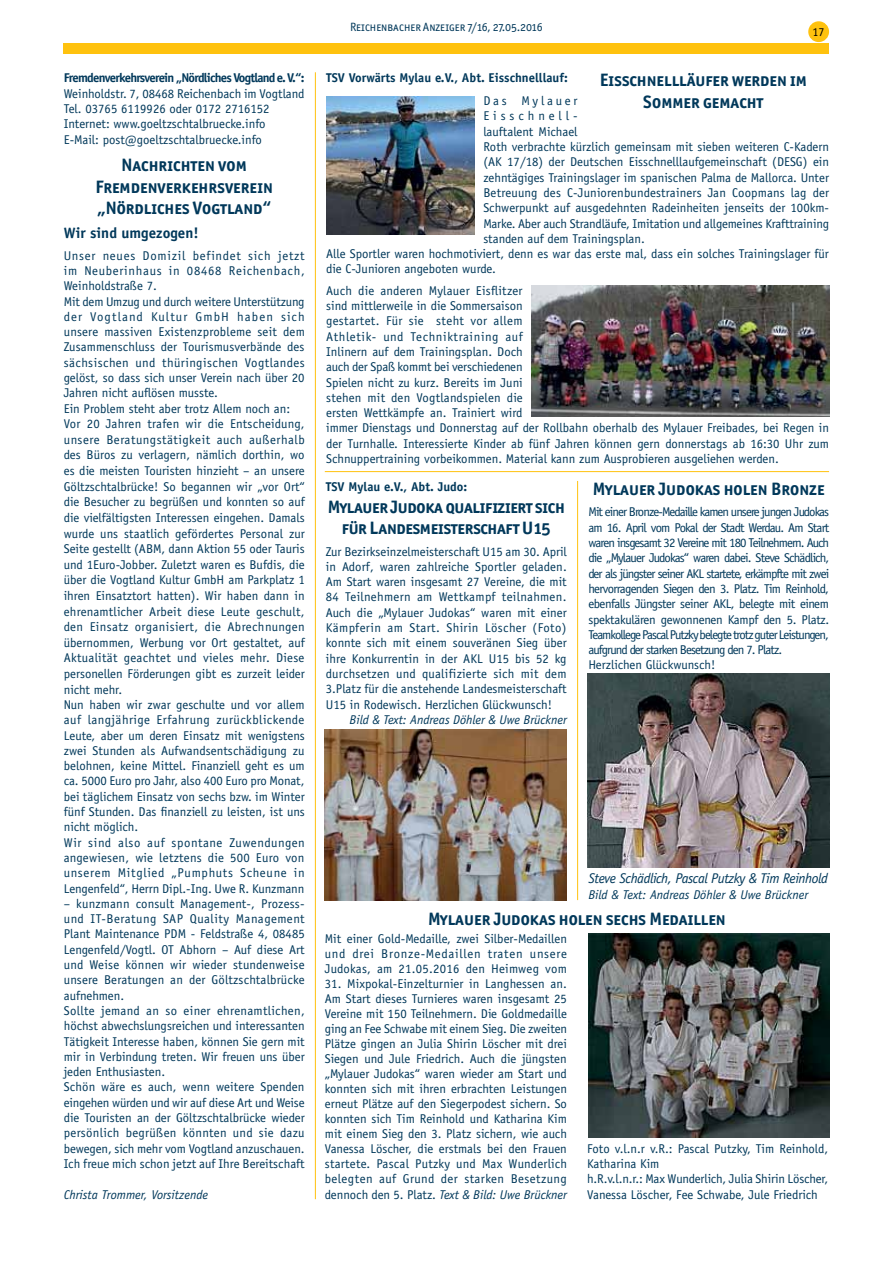
<style>
.page{position:relative;width:893px;height:1263px;background:#fff}
.page>*{position:absolute;margin:0;border:0;box-sizing:border-box;transform-origin:0 0}
.t1{font:18px/21.6px "Officina San ITC Bold SC";color:#00385a;text-align:center}
.t2{font:18px/21.6px "Officina San ITC Bold SC";letter-spacing:-.02em;color:#00385a;text-align:center}
.t3{font:700 15px "Officina Sans";color:#00385a}
.t4{font:italic 14.1px "Officina Sans";letter-spacing:-.03em;color:#00385a}
.t5{font:12.75px/15.3px "Officina Sans";color:#00385a}
.t6{font:12.75px/15.3px "Officina Sans";letter-spacing:-.07em;color:#00385a}
.t7{font:italic 12.75px "Officina Sans";color:#00385a}
.t8{font:700 12.75px "Officina Sans";color:#00385a}
.t9{font:700 12.75px "Officina Sans";letter-spacing:-.06em;color:#00385a}
.t10{font:12.75px "Officina Sans";letter-spacing:.31em;color:#00385a}
.t11{font:12.75px "Officina Sans";letter-spacing:.215em;color:#00385a}
.t12{font:12px "Officina San ITC Book SC";color:#00385a}
.t13{font:12px "Officina Sans";color:#000}
.s1{font-style:italic}
</style>
<div class="page">
<div style="left:809px;top:22px;width:19px;height:19px;background:#ffc20e;border-radius:50%"></div>
<div style="left:808px;top:21px;width:21px;height:21px;border:2px solid #ffc20e;border-radius:50%"></div>
<div style="left:64px;top:44px;width:765px;height:10px;background:#ffc20e"></div>
<hr style="left:315px;top:72px;width:1px;height:1127px;background:#ffc20e">
<img style="left:531px;top:286px;width:298px;height:130px">
<img style="left:326px;top:96px;width:149px;height:138px">
<img style="left:325px;top:729px;width:242px;height:171px">
<img style="left:587px;top:673px;width:242px;height:195px">
<hr style="left:577px;top:481px;width:1px;height:419px;background:#ffc20e">
<img style="left:588px;top:933px;width:241px;height:204px">
<hr style="left:325px;top:471px;width:504px;height:1px;background:#ffc20e">
<p class="t9" style="left:64px;top:70px;width:242px">Fremdenverkehrsverein „Nördliches Vogtland e. V.“:</p>
<p class="t5" style="left:64px;top:86px;width:242px">Weinholdstr. 7, 08468 Reichenbach im Vogtland Tel. 03765 6119926 oder 0172 2716152<br>Internet: www.goeltzschtalbruecke.info<br>E-Mail: post@goeltzschtalbruecke.info</p>
<h1 class="t1" style="left:96px;top:154px;width:179px">Nachrichten vom<br>Fremdenverkehrsverein „Nördliches Vogtland“</h1>
<p class="t3" style="left:64px;top:224px;width:137px">Wir sind umgezogen!</p>
<p class="t5" style="left:64px;top:248px;width:243px">Unser neues Domizil befindet sich jetzt im Neuberinhaus in 08468 Reichenbach, Weinholdstraße 7.<br>Mit dem Umzug und durch weitere Unterstützung der Vogtland Kultur GmbH haben sich unsere massiven Existenzprobleme seit dem Zusammenschluss der Tourismusverbände des sächsischen und thüringischen Vogtlandes gelöst, so dass sich unser Verein nach über 20<br>Jahren nicht auflösen musste.<br>Ein Problem steht aber trotz Allem noch an:<br>Vor 20 Jahren trafen wir die Entscheidung, unsere Beratungstätigkeit auch außerhalb des Büros zu verlagern, nämlich dorthin, wo es die meisten Touristen hinzieht – an unsere Göltzschtalbrücke! So begannen wir „vor Ort“ die Besucher zu begrüßen und konnten so auf die vielfältigsten Interessen eingehen. Damals wurde uns staatlich gefördertes Personal zur Seite gestellt (ABM, dann Aktion 55 oder Tauris und 1Euro-Jobber. Zuletzt waren es Bufdis, die über die Vogtland Kultur GmbH am Parkplatz 1 ihren Einsatztort hatten). Wir haben dann in ehrenamtlicher Arbeit diese Leute geschult, den Einsatz organisiert, die Abrechnungen übernommen, Werbung vor Ort gestaltet, auf Aktualität geachtet und vieles mehr. Diese personellen Förderungen gibt es zurzeit leider nicht mehr.<br>Nun haben wir zwar geschulte und vor allem auf langjährige Erfahrung zurückblickende Leute, aber um deren Einsatz mit wenigstens zwei Stunden als Aufwandsentschädigung zu belohnen, keine Mittel. Finanziell geht es um ca. 5000 Euro pro Jahr, also 400 Euro pro Monat, bei täglichem Einsatz von sechs bzw. im Winter fünf Stunden. Das finanziell zu leisten, ist uns nicht möglich.<br>Wir sind also auf spontane Zuwendungen angewiesen, wie letztens die 500 Euro von unserem Mitglied „Pumphuts Scheune in Lengenfeld“, Herrn Dipl.-Ing. Uwe R. Kunzmann</p>
<p class="t5" style="left:64px;top:896px;width:242px">– kunzmann consult Management-, Prozess&shy;und IT-Beratung SAP Quality Management Plant Maintenance PDM - Feldstraße 4, 08485<br>Lengenfeld/Vogtl. OT Abhorn – Auf diese Art und Weise können wir wieder stundenweise unsere Beratungen an der Göltzschtalbrücke aufnehmen.<br>Sollte jemand an so einer ehrenamtlichen, höchst abwechslungsreichen und interessanten Tätigkeit Interesse haben, können Sie gern mit mir in Verbindung treten. Wir freuen uns über jeden Enthusiasten.<br>Schön wäre es auch, wenn weitere Spenden eingehen würden und wir auf diese Art und Weise die Touristen an der Göltzschtalbrücke wieder persönlich begrüßen könnten und sie dazu bewegen, sich mehr vom Vogtland anzuschauen.<br>Ich freue mich schon jetzt auf Ihre Bereitschaft</p>
<p class="t7" style="left:64px;top:1187px;width:146px">Christa Trommer, Vorsitzende</p>
<p class="t12" style="left:350px;top:20px;width:194px">Reichenbacher Anzeiger 7/16, 27.05.2016</p>
<p class="t13" style="left:812px;top:25px;width:13px">17</p>
<p class="t8" style="left:326px;top:70px;width:243px">TSV Vorwärts Mylau e.V., Abt. Eisschnelllauf:</p>
<p class="t11" style="left:483px;top:93px;width:96px">Das Mylauer</p>
<p class="t10" style="left:483px;top:109px;width:96px">Eisschnell-</p>
<p class="t5" style="left:483px;top:124px;width:96px">lauftalent Michael</p>
<p class="t5" style="left:483px;top:139px;width:347px">Roth verbrachte kürzlich gemeinsam mit sieben weiteren C-Kadern</p>
<p class="t5" style="left:483px;top:154px;width:347px">(AK 17/18) der Deutschen Eisschnelllaufgemeinschaft (DESG) ein</p>
<p class="t5" style="left:483px;top:170px;width:347px">zehntägiges Trainingslager im spanischen Palma de Mallorca. Unter</p>
<p class="t5" style="left:483px;top:185px;width:347px">Betreuung des C-Juniorenbundestrainers Jan Coopmans lag der</p>
<p class="t5" style="left:483px;top:200px;width:347px">Schwerpunkt auf ausgedehnten Radeinheiten jenseits der 100km-</p>
<p class="t5" style="left:483px;top:216px;width:347px">Marke. Aber auch Strandläufe, Imitation und allgemeines Krafttraining</p>
<p class="t5" style="left:483px;top:231px;width:163px">standen auf dem Trainingsplan.</p>
<p class="t5" style="left:326px;top:246px;width:504px">Alle Sportler waren hochmotiviert, denn es war das erste mal, dass ein solches Trainingslager für</p>
<p class="t5" style="left:326px;top:261px;width:171px">die C-Junioren angeboten wurde.</p>
<p class="t5" style="left:326px;top:283px;width:504px">Auch die anderen Mylauer Eisflitzer<br>sind mittlerweile in die Sommersaison<br>gestartet. Für sie steht vor allem<br>Athletik- und Techniktraining auf<br>Inlinern auf dem Trainingsplan. Doch<br>auch der Spaß kommt bei verschiedenen<br>Spielen nicht zu kurz. Bereits im Juni<br>stehen mit den Vogtlandspielen die<br>ersten Wettkämpfe an. Trainiert wird<br>immer Dienstags und Donnerstag auf der Rollbahn oberhalb des Mylauer Freibades, bei Regen in der Turnhalle. Interessierte Kinder ab fünf Jahren können gern donnerstags ab 16:30 Uhr zum Schnuppertraining vorbeikommen. Material kann zum Ausprobieren ausgeliehen werden.</p>
<h1 class="t1" style="left:600px;top:69px;width:209px">Eisschnellläufer werden im<br>Sommer gemacht</h1>
<p class="t8" style="left:326px;top:479px;width:143px">TSV Mylau e.V., Abt. Judo:</p>
<h1 class="t2" style="left:328px;top:495px;width:239px">Mylauer Judoka qualifiziert sich für Landesmeisterschaft U15</h1>
<p class="t5" style="left:326px;top:543px;width:243px;text-align:justify">Zur Bezirkseinzelmeisterschaft U15 am 30. April in Adorf, waren zahlreiche Sportler geladen.<br>Am Start waren insgesamt 27 Vereine, die mit 84 Teilnehmern am Wettkampf teilnahmen.<br>Auch die „Mylauer Judokas“ waren mit einer Kämpferin am Start. Shirin Löscher (Foto) konnte sich mit einem souveränen Sieg über ihre Konkurrentin in der AKL U15 bis 52 kg durchsetzen und qualifizierte sich mit dem 3.Platz für die anstehende Landesmeisterschaft U15 in Rodewisch. Herzlichen Glückwunsch!</p>
<p class="t7" style="left:350px;top:712px;width:219px">Bild &amp; Text: Andreas Döhler &amp; Uwe Brückner</p>
<h1 class="t1" style="left:593px;top:478px;width:233px">Mylauer Judokas holen Bronze</h1>
<p class="t6" style="left:588px;top:504px;width:243px">Mit einer Bronze-Medaille kamen unsere jungen Judokas am 16. April vom Pokal der Stadt Werdau. Am Start waren insgesamt 32 Vereine mit 180 Teilnehmern. Auch die „Mylauer Judokas“ waren dabei. Steve Schädlich, der als jüngster seiner AKL startete, erkämpfte mit zwei hervorragenden Siegen den 3. Platz. Tim Reinhold, ebenfalls Jüngster seiner AKL, belegte mit einem spektakulären gewonnenen Kampf den 5. Platz.<br>Teamkollege Pascal Putzky belegte trotz guter Leistungen, aufgrund der starken Besetzung den 7. Platz.<br>Herzlichen Glückwunsch!</p>
<p class="t4" style="left:588px;top:870px;width:241px">Steve Schädlich, Pascal Putzky &amp; Tim Reinhold</p>
<p class="t7" style="left:588px;top:887px;width:221px">Bild &amp; Text: Andreas Döhler &amp; Uwe Brückner</p>
<h1 class="t1" style="left:428px;top:907px;width:299px">Mylauer Judokas holen sechs Medaillen</h1>
<p class="t5" style="left:325px;top:931px;width:244px;text-align:justify">Mit einer Gold-Medaille, zwei Silber-Medaillen und drei Bronze-Medaillen traten unsere Judokas, am 21.05.2016 den Heimweg vom</p>
<p class="t5" style="left:325px;top:976px;width:244px;text-align:justify">31. Mixpokal-Einzelturnier in Langhessen an.<br>Am Start dieses Turnieres waren insgesamt 25<br>Vereine mit 150 Teilnehmern. Die Goldmedaille ging an Fee Schwabe mit einem Sieg. Die zweiten Plätze gingen an Julia Shirin Löscher mit drei Siegen und Jule Friedrich. Auch die jüngsten „Mylauer Judokas“ waren wieder am Start und konnten sich mit ihren erbrachten Leistungen erneut Plätze auf den Siegerpodest sichern. So konnten sich Tim Reinhold und Katharina Kim mit einem Sieg den 3. Platz sichern, wie auch Vanessa Löscher, die erstmals bei den Frauen startete. Pascal Putzky und Max Wunderlich belegten auf Grund der starken Besetzung dennoch den 5. Platz. <span class="s1">Text &amp; Bild: Uwe Brückner</span></p>
<p class="t5" style="left:587px;top:1141px;width:242px">Foto v.l.n.r v.R.: Pascal Putzky, Tim Reinhold, Katharina Kim<br>h.R.v.l.n.r.: Max Wunderlich, Julia Shirin Löscher, Vanessa Löscher, Fee Schwabe, Jule Friedrich</p>
</div>
